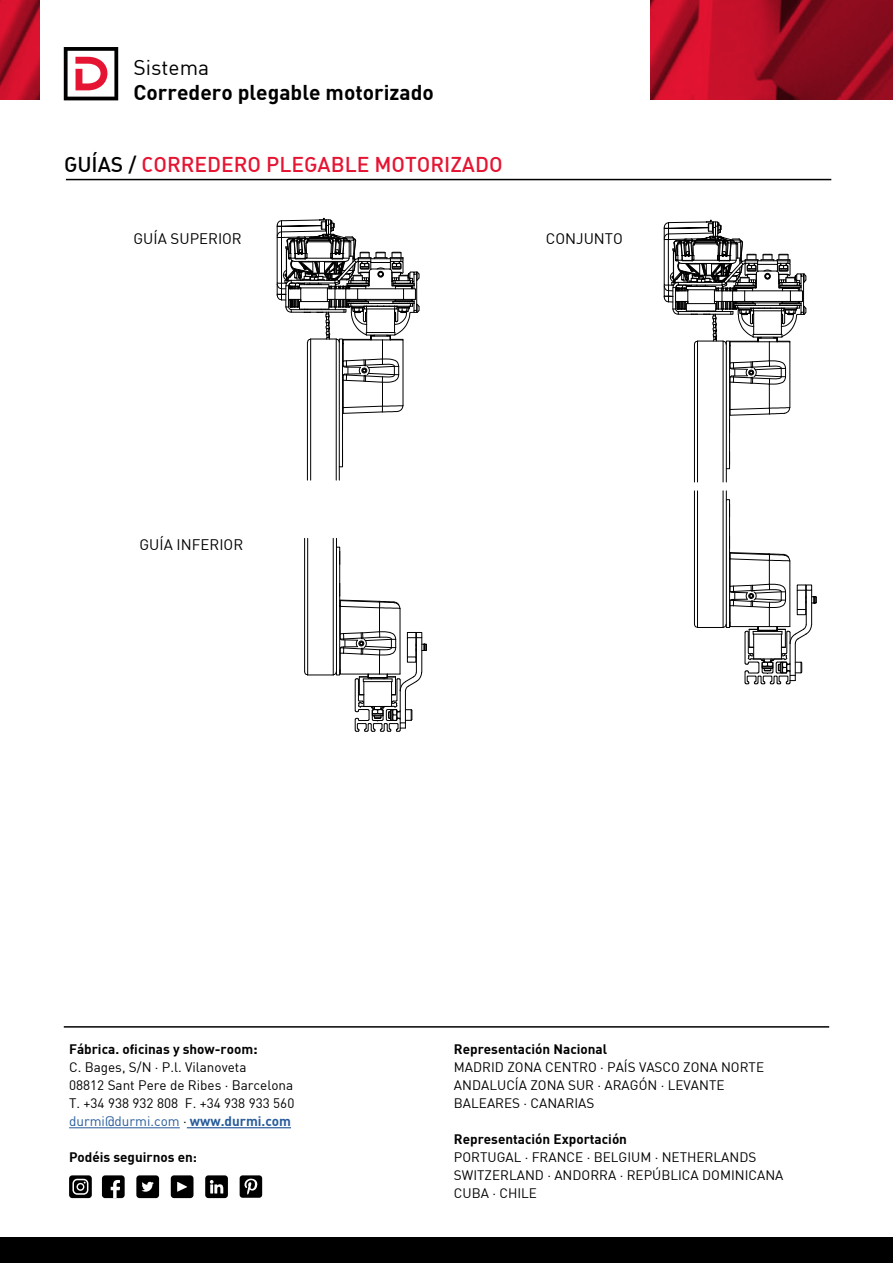
<style>
.page{position:relative;width:893px;height:1263px;background:#fff}
.page>*{position:absolute;margin:0;border:0;box-sizing:border-box;transform-origin:0 0}
.t1{font:21px "DIN Medium Alternate";color:#e51432}
.t2{font:21px "DIN Bold";color:#000}
.t3{font:21px "DIN";color:#000}
.t4{font:15px "DIN";color:#000}
.t5{font:13.5px/18px "DIN";color:#000}
.t6{font:13.5px "DIN Bold";color:#000}
.s1{color:#000}
.s2{font-size:15px}
.s3{color:#275b9b}
.s4{font-family:"DIN Bold";color:#275b9b}
</style>
<div class="page">
<div style="left:0;top:1237px;width:893px;height:26px;background:#000"></div>
<hr style="left:64px;top:1026px;width:765px;height:2px;background:#000">
<hr style="left:69px;top:1127px;width:111px;height:1px;background:#275b9b">
<hr style="left:187px;top:1127px;width:104px;height:1px;background:#275b9b">
<svg style="left:64px;top:47px;width:54px;height:53px"></svg>
<div style="left:68px;top:51px;width:46px;height:46px;background:#fff"></div>
<svg style="left:75px;top:57px;width:32px;height:33px"></svg>
<svg style="left:0;top:0;width:39px;height:100px;background:#bb0f28"></svg>
<svg style="left:651px;top:0;width:242px;height:100px;background:#a30d23"></svg>
<div style="left:102px;top:1175px;width:23px;height:23px;background:#000;border-radius:3px"></div>
<svg style="left:111px;top:1180px;width:9px;height:18px"></svg>
<div style="left:171px;top:1175px;width:22px;height:23px;background:#000;border-radius:3px"></div>
<svg style="left:177px;top:1182px;width:10px;height:10px"></svg>
<div style="left:136px;top:1175px;width:23px;height:23px;background:#000;border-radius:3px"></div>
<svg style="left:142px;top:1182px;width:12px;height:10px"></svg>
<div style="left:205px;top:1175px;width:23px;height:23px;background:#000;border-radius:3px"></div>
<svg style="left:210px;top:1180px;width:13px;height:13px"></svg>
<div style="left:69px;top:1175px;width:23px;height:23px;background:#000;border-radius:3px"></div>
<svg style="left:72px;top:1179px;width:16px;height:16px"></svg>
<div style="left:240px;top:1175px;width:22px;height:23px;background:#000;border-radius:3px"></div>
<svg style="left:244px;top:1178px;width:14px;height:17px"></svg>
<hr style="left:66px;top:179px;width:765px;height:1px;background:#000">
<div style="left:339px;top:339px;width:4px;height:128px;border:1px solid #000"></div>
<svg style="left:339px;top:450px;width:4px;height:30px"></svg>
<hr style="left:336px;top:339px;width:1px;height:141px;background:#000">
<hr style="left:310px;top:339px;width:1px;height:141px;background:#000">
<hr style="left:307px;top:342px;width:1px;height:138px;background:#000">
<svg style="left:277px;top:218px;width:143px;height:213px"></svg>
<svg style="left:304px;top:538px;width:123px;height:194px"></svg>
<svg style="left:694px;top:491px;width:123px;height:193px"></svg>
<div style="left:726px;top:341px;width:4px;height:128px;border:1px solid #000"></div>
<svg style="left:726px;top:452px;width:4px;height:30px"></svg>
<hr style="left:723px;top:341px;width:1px;height:141px;background:#000">
<hr style="left:697px;top:341px;width:1px;height:141px;background:#000">
<hr style="left:694px;top:344px;width:1px;height:138px;background:#000">
<svg style="left:664px;top:220px;width:143px;height:213px"></svg>
<h1 class="t3" style="left:134px;top:54px;width:77px">Sistema</h1>
<h1 class="t2" style="left:134px;top:79px;width:302px">Corredero plegable motorizado</h1>
<h1 class="t1" style="left:64px;top:151px;width:440px"><span class="s1">GUÍAS /</span> CORREDERO PLEGABLE MOTORIZADO</h1>
<p class="t4" style="left:134px;top:229px;width:110px">GUÍA SUPERIOR</p>
<p class="t4" style="left:546px;top:229px;width:78px">CONJUNTO</p>
<p class="t4" style="left:140px;top:535px;width:105px">GUÍA INFERIOR</p>
<p class="t6" style="left:69px;top:1040px;width:190px">Fábrica. oficinas y show-room<span class="s2">:</span></p>
<p class="t5" style="left:69px;top:1058px;width:227px">C. Bages, S/N · P.l. Vilanoveta<br>08812 Sant Pere de Ribes · Barcelona T. +34 938 932 808 F. +34 938 933 560 <span class="s3">durmi@durmi.com</span> · <span class="s4">www.durmi.com</span></p>
<p class="t6" style="left:69px;top:1148px;width:129px">Podéis seguirnos en:</p>
<p class="t6" style="left:454px;top:1040px;width:155px">Representación Nacional</p>
<p class="t5" style="left:454px;top:1058px;width:312px">MADRID ZONA CENTRO · PAÍS VASCO ZONA NORTE<br>ANDALUCÍA ZONA SUR · ARAGÓN · LEVANTE<br>BALEARES · CANARIAS</p>
<p class="t6" style="left:454px;top:1130px;width:175px">Representación Exportación</p>
<p class="t5" style="left:454px;top:1148px;width:331px">PORTUGAL · FRANCE · BELGIUM · NETHERLANDS<br>SWITZERLAND · ANDORRA · REPÚBLICA DOMINICANA<br>CUBA · CHILE</p>
</div>
